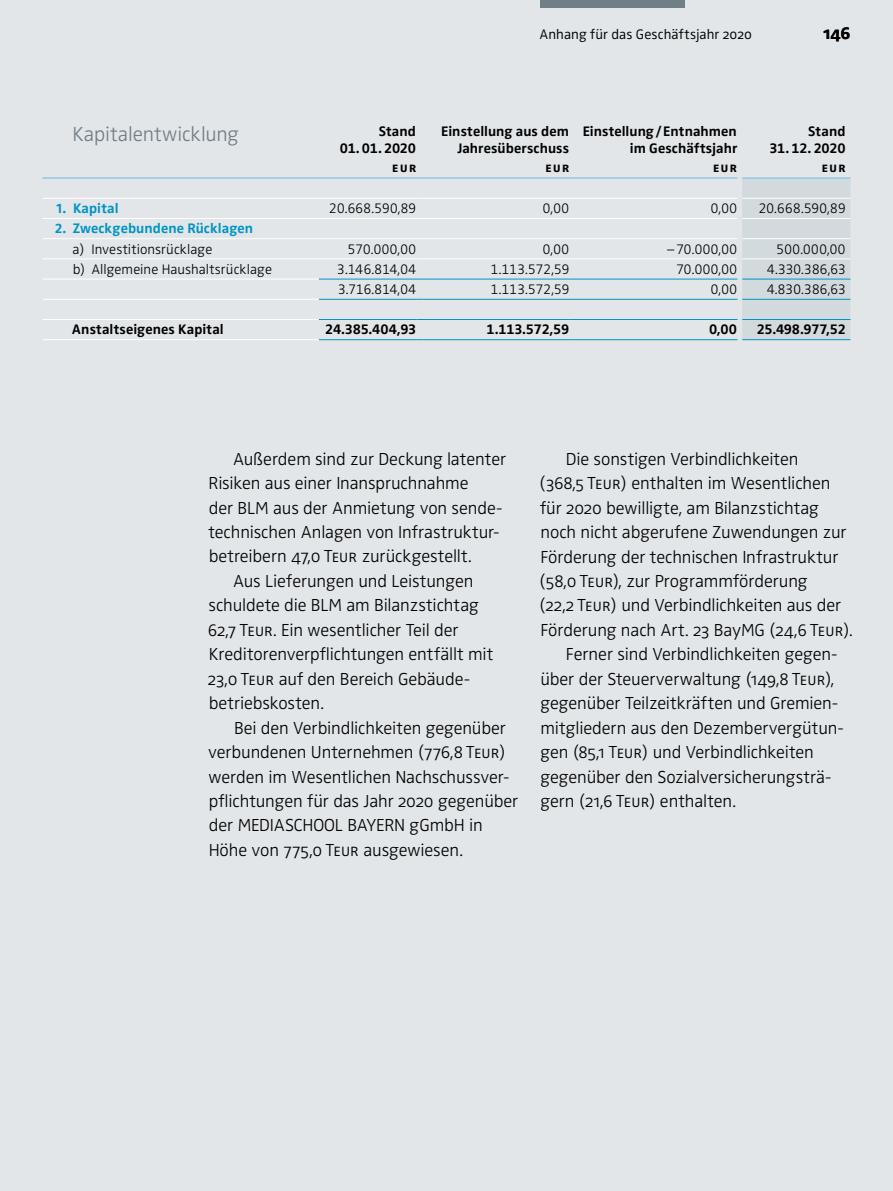
<style>
.page{position:relative;width:893px;height:1191px;background:#e2e6e9}
.page>*{position:absolute;margin:0;border:0;box-sizing:border-box;transform-origin:0 0}
.t1{font:300 21px "Zwo OT";letter-spacing:-.005em;color:#717e86}
.t2{font:300 18px "Zwo OT";letter-spacing:-.01em;color:#000}
.t3{font:700 18px "Zwo OT";color:#000}
.t4{font:300 14.25px "Zwo OT";letter-spacing:.005em;color:#000}
.t5{font:700 14.25px/17px "Zwo OT";letter-spacing:.005em;color:#000;text-align:right}
.t6{font:700 14.25px "Zwo OT";letter-spacing:.005em;color:#0093c6}
.t7{font:300 14.25px "Zwo OT";color:#000}
</style>
<div class="page">
<div style="left:742px;top:179px;width:108px;height:160px;background:#d3dade"></div>
<svg style="left:43px;top:198px;width:29px;height:1px"></svg>
<hr style="left:72px;top:198px;width:247px;height:1px;background:#fff">
<hr style="left:319px;top:198px;width:98px;height:1px;background:#fff">
<hr style="left:417px;top:198px;width:153px;height:1px;background:#fff">
<hr style="left:570px;top:198px;width:168px;height:1px;background:#fff">
<hr style="left:742px;top:198px;width:108px;height:1px;background:#fff">
<svg style="left:43px;top:218px;width:29px;height:1px"></svg>
<hr style="left:72px;top:218px;width:247px;height:1px;background:#fff">
<hr style="left:319px;top:218px;width:98px;height:1px;background:#fff">
<hr style="left:417px;top:218px;width:153px;height:1px;background:#fff">
<hr style="left:570px;top:218px;width:168px;height:1px;background:#fff">
<hr style="left:742px;top:218px;width:108px;height:1px;background:#fff">
<svg style="left:43px;top:238px;width:29px;height:1px"></svg>
<hr style="left:72px;top:238px;width:247px;height:1px;background:#fff">
<hr style="left:319px;top:238px;width:98px;height:1px;background:#fff">
<hr style="left:417px;top:238px;width:153px;height:1px;background:#fff">
<hr style="left:570px;top:238px;width:168px;height:1px;background:#fff">
<hr style="left:742px;top:238px;width:108px;height:1px;background:#fff">
<svg style="left:43px;top:258px;width:29px;height:1px"></svg>
<hr style="left:72px;top:258px;width:247px;height:1px;background:#fff">
<hr style="left:319px;top:258px;width:98px;height:1px;background:#fff">
<hr style="left:417px;top:258px;width:153px;height:1px;background:#fff">
<hr style="left:570px;top:258px;width:168px;height:1px;background:#fff">
<hr style="left:742px;top:258px;width:108px;height:1px;background:#fff">
<svg style="left:43px;top:279px;width:29px;height:1px"></svg>
<hr style="left:72px;top:279px;width:247px;height:1px;background:#fff">
<svg style="left:43px;top:299px;width:29px;height:1px"></svg>
<hr style="left:72px;top:299px;width:247px;height:1px;background:#fff">
<svg style="left:43px;top:319px;width:29px;height:1px"></svg>
<hr style="left:72px;top:319px;width:247px;height:1px;background:#fff">
<svg style="left:43px;top:339px;width:29px;height:1px"></svg>
<hr style="left:72px;top:339px;width:247px;height:1px;background:#fff">
<hr style="left:43px;top:177px;width:29px;height:2px;background:#90c8e5">
<hr style="left:72px;top:177px;width:247px;height:2px;background:#90c8e5">
<hr style="left:319px;top:177px;width:98px;height:2px;background:#90c8e5">
<hr style="left:417px;top:177px;width:153px;height:2px;background:#90c8e5">
<hr style="left:570px;top:177px;width:168px;height:2px;background:#90c8e5">
<hr style="left:742px;top:177px;width:108px;height:2px;background:#90c8e5">
<hr style="left:319px;top:279px;width:98px;height:1px;background:#0093c6">
<hr style="left:417px;top:279px;width:153px;height:1px;background:#0093c6">
<hr style="left:570px;top:279px;width:168px;height:1px;background:#0093c6">
<hr style="left:742px;top:279px;width:108px;height:1px;background:#0093c6">
<hr style="left:319px;top:299px;width:98px;height:1px;background:#0093c6">
<hr style="left:417px;top:299px;width:153px;height:1px;background:#0093c6">
<hr style="left:570px;top:299px;width:168px;height:1px;background:#0093c6">
<hr style="left:742px;top:299px;width:108px;height:1px;background:#0093c6">
<hr style="left:319px;top:319px;width:98px;height:1px;background:#0093c6">
<hr style="left:417px;top:319px;width:153px;height:1px;background:#0093c6">
<hr style="left:570px;top:319px;width:168px;height:1px;background:#0093c6">
<hr style="left:742px;top:319px;width:108px;height:1px;background:#0093c6">
<hr style="left:319px;top:339px;width:98px;height:1px;background:#0093c6">
<hr style="left:417px;top:339px;width:153px;height:1px;background:#0093c6">
<hr style="left:570px;top:339px;width:168px;height:1px;background:#0093c6">
<hr style="left:742px;top:339px;width:108px;height:1px;background:#0093c6">
<div style="left:540px;top:0;width:145px;height:7px;background:#717e86"></div>
<p class="t7" style="left:539px;top:26px;width:214px">Anhang für das Geschäftsjahr 2020</p>
<p class="t3" style="left:823px;top:23px;width:29px">146</p>
<p class="t1" style="left:73px;top:122px;width:168px">Kapitalentwicklung</p>
<p class="t5" style="left:379px;top:123px;width:39px">Stand</p>
<p class="t5" style="left:340px;top:140px;width:78px">01. 01. 2020</p>
<p class="t5" style="left:441px;top:123px;width:129px">Einstellung aus dem<br>Jahresüberschuss</p>
<p class="t5" style="left:583px;top:123px;width:156px">Einstellung/Entnahmen im Geschäftsjahr</p>
<p class="t5" style="left:808px;top:123px;width:39px">Stand</p>
<p class="t5" style="left:769px;top:140px;width:78px">31. 12. 2020</p>
<p class="t5" style="left:392px;top:159px;width:9px">EUR</p>
<p class="t5" style="left:545px;top:159px;width:9px">EUR</p>
<p class="t5" style="left:713px;top:159px;width:9px">EUR</p>
<p class="t5" style="left:821px;top:159px;width:9px">EUR</p>
<p class="t6" style="left:57px;top:200px;width:63px">1. Kapital</p>
<p class="t4" style="left:329px;top:200px;width:89px">20.668.590,89</p>
<p class="t4" style="left:543px;top:200px;width:28px">0,00</p>
<p class="t4" style="left:710px;top:200px;width:28px">0,00</p>
<p class="t4" style="left:758px;top:200px;width:89px">20.668.590,89</p>
<p class="t6" style="left:55px;top:220px;width:200px">2. Zweckgebundene Rücklagen</p>
<p class="t4" style="left:73px;top:241px;width:141px">a) Investitionsrücklage</p>
<p class="t4" style="left:347px;top:241px;width:70px">570.000,00</p>
<p class="t4" style="left:543px;top:241px;width:28px">0,00</p>
<p class="t4" style="left:667px;top:241px;width:72px">–70.000,00</p>
<p class="t4" style="left:776px;top:241px;width:71px">500.000,00</p>
<p class="t4" style="left:73px;top:261px;width:201px">b) Allgemeine Haushaltsrücklage</p>
<p class="t4" style="left:337px;top:261px;width:81px">3.146.814,04</p>
<p class="t4" style="left:490px;top:261px;width:81px">1.113.572,59</p>
<p class="t4" style="left:676px;top:261px;width:63px">70.000,00</p>
<p class="t4" style="left:767px;top:261px;width:81px">4.330.386,63</p>
<p class="t4" style="left:338px;top:281px;width:80px">3.716.814,04</p>
<p class="t4" style="left:490px;top:281px;width:81px">1.113.572,59</p>
<p class="t4" style="left:710px;top:281px;width:28px">0,00</p>
<p class="t4" style="left:767px;top:281px;width:81px">4.830.386,63</p>
<p class="t5" style="left:72px;top:321px;width:153px">Anstaltseigenes Kapital</p>
<p class="t5" style="left:325px;top:321px;width:93px">24.385.404,93</p>
<p class="t5" style="left:486px;top:321px;width:84px">1.113.572,59</p>
<p class="t5" style="left:709px;top:321px;width:29px">0,00</p>
<p class="t5" style="left:757px;top:321px;width:91px">25.498.977,52</p>
<p class="t2" style="left:233px;top:448px;width:275px">Außerdem sind zur Deckung latenter</p>
<p class="t2" style="left:209px;top:473px;width:261px">Risiken aus einer Inanspruchnahme</p>
<p class="t2" style="left:209px;top:497px;width:295px">der BLM aus der Anmietung von sende-</p>
<p class="t2" style="left:208px;top:521px;width:293px">technischen Anlagen von Infrastruktur-</p>
<p class="t2" style="left:209px;top:546px;width:264px">betreibern 47,0 Teur zurückgestellt.</p>
<p class="t2" style="left:233px;top:570px;width:242px">Aus Lieferungen und Leistungen</p>
<p class="t2" style="left:208px;top:595px;width:272px">schuldete die BLM am Bilanzstichtag</p>
<p class="t2" style="left:208px;top:619px;width:252px">62,7 Teur. Ein wesentlicher Teil der</p>
<p class="t2" style="left:209px;top:644px;width:286px">Kreditorenverpflichtungen entfällt mit</p>
<p class="t2" style="left:208px;top:668px;width:262px">23,0 Teur auf den Bereich Gebäude-</p>
<p class="t2" style="left:209px;top:693px;width:117px">betriebskosten.</p>
<p class="t2" style="left:234px;top:717px;width:273px">Bei den Verbindlichkeiten gegenüber</p>
<p class="t2" style="left:208px;top:741px;width:299px">verbundenen Unternehmen (776,8 Teur)</p>
<p class="t2" style="left:209px;top:766px;width:302px">werden im Wesentlichen Nachschussver-</p>
<p class="t2" style="left:209px;top:790px;width:311px">pflichtungen für das Jahr 2020 gegenüber</p>
<p class="t2" style="left:209px;top:815px;width:275px">der MEDIASCHOOL BAYERN gGmbH in</p>
<p class="t2" style="left:209px;top:839px;width:256px">Höhe von 775,0 Teur ausgewiesen.</p>
<p class="t2" style="left:566px;top:448px;width:234px">Die sonstigen Verbindlichkeiten</p>
<p class="t2" style="left:539px;top:473px;width:293px">(368,5 Teur) enthalten im Wesentlichen</p>
<p class="t2" style="left:540px;top:497px;width:281px">für 2020 bewilligte, am Bilanzstichtag</p>
<p class="t2" style="left:540px;top:522px;width:308px">noch nicht abgerufene Zuwendungen zur</p>
<p class="t2" style="left:540px;top:546px;width:300px">Förderung der technischen Infrastruktur</p>
<p class="t2" style="left:539px;top:570px;width:270px">(58,0 Teur), zur Programmförderung</p>
<p class="t2" style="left:539px;top:595px;width:304px">(22,2 Teur) und Verbindlichkeiten aus der</p>
<p class="t2" style="left:540px;top:619px;width:314px">Förderung nach Art. 23 BayMG (24,6 Teur).</p>
<p class="t2" style="left:566px;top:644px;width:273px">Ferner sind Verbindlichkeiten gegen-</p>
<p class="t2" style="left:540px;top:668px;width:296px">über der Steuerverwaltung (149,8 Teur),</p>
<p class="t2" style="left:540px;top:693px;width:299px">gegenüber Teilzeitkräften und Gremien-</p>
<p class="t2" style="left:540px;top:717px;width:305px">mitgliedern aus den Dezembervergütun-</p>
<p class="t2" style="left:540px;top:742px;width:275px">gen (85,1 Teur) und Verbindlichkeiten</p>
<p class="t2" style="left:540px;top:766px;width:292px">gegenüber den Sozialversicherungsträ-</p>
<p class="t2" style="left:540px;top:790px;width:197px">gern (21,6 Teur) enthalten.</p>
</div>
